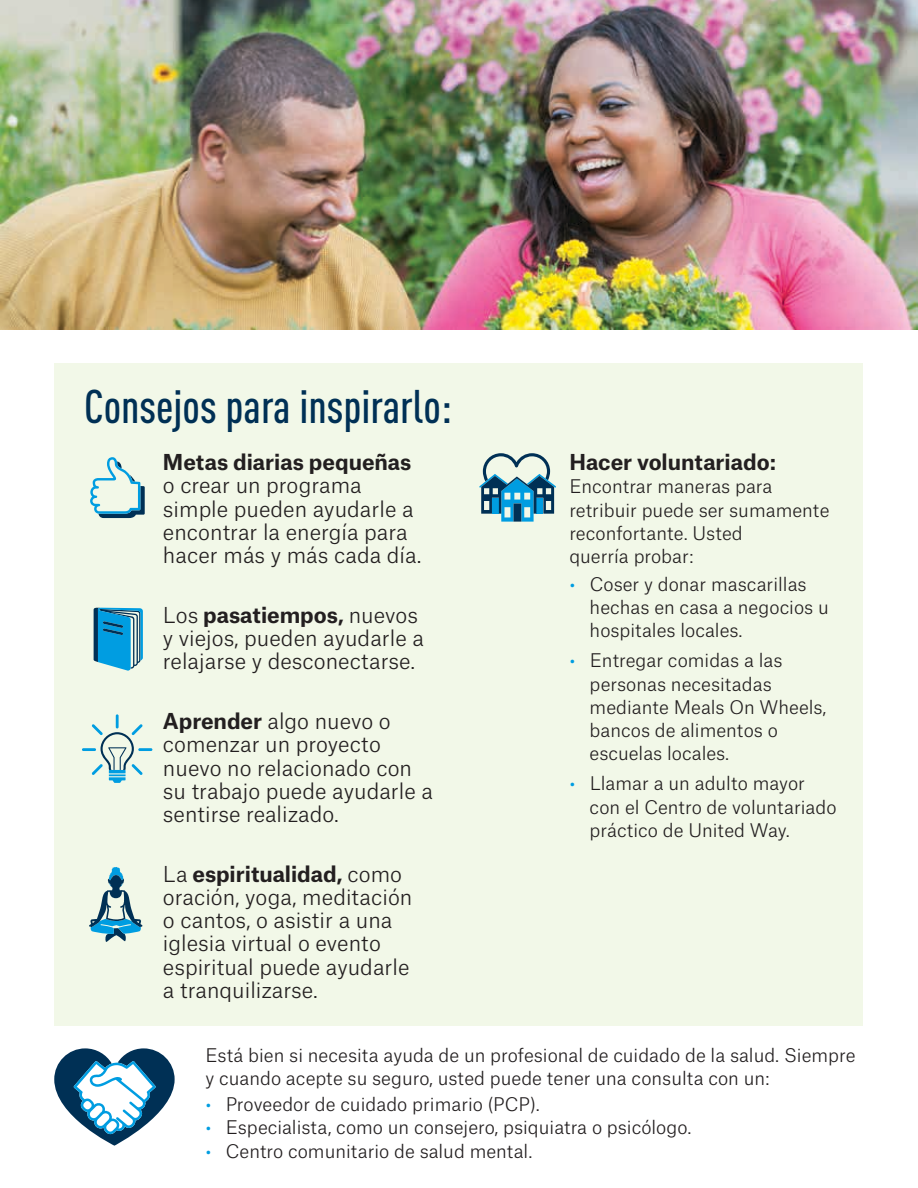
<style>
.page{position:relative;width:918px;height:1188px;background:#fff}
.page>*{position:absolute;margin:0;border:0;box-sizing:border-box;transform-origin:0 0}
.t1{font:500 condensed 46.5px "DINOT";color:#003055}
.t2{font:300 21px/23.2px "Atlas Grotesk";color:#231f20}
.t3{font:700 21px "Atlas Grotesk";color:#231f20}
.t4{font:300 18px/23.2px "Atlas Grotesk";color:#231f20}
.s1{font-weight:700}
.s2{color:#009de1}
</style>
<div class="page">
<img style="left:0;top:0;width:918px;height:329px">
<div style="left:55px;top:363px;width:808px;height:663px;background:#f2f8e8"></div>
<svg style="left:90px;top:457px;width:55px;height:61px"></svg>
<svg style="left:89px;top:867px;width:54px;height:75px"></svg>
<hr style="left:138px;top:748px;width:14px;height:3px;background:#009de1">
<hr style="left:82px;top:748px;width:14px;height:3px;background:#009de1">
<hr style="left:116px;top:714px;width:3px;height:14px;background:#009de1">
<svg style="left:92px;top:724px;width:51px;height:59px"></svg>
<svg style="left:54px;top:1048px;width:121px;height:98px"></svg>
<svg style="left:94px;top:608px;width:49px;height:63px;background:#339ac6"></svg>
<svg style="left:479px;top:453px;width:77px;height:69px"></svg>
<h1 class="t1" style="left:84px;top:379px;width:370px">Consejos para inspirarlo:</h1>
<p class="t3" style="left:163px;top:445px;width:250px">Metas diarias pequeñas</p>
<p class="t2" style="left:163px;top:472px;width:260px">o crear un programa simple pueden ayudarle a encontrar la energía para hacer más y más cada día.</p>
<p class="t2" style="left:163px;top:601px;width:263px">Los <span class="s1">pasatiempos,</span> nuevos y viejos, pueden ayudarle a relajarse y desconectarse.</p>
<p class="t2" style="left:163px;top:707px;width:272px"><span class="s1">Aprender</span> algo nuevo o comenzar un proyecto nuevo no relacionado con su trabajo puede ayudarle a sentirse realizado.</p>
<p class="t2" style="left:163px;top:860px;width:251px">La <span class="s1">espiritualidad,</span> como oración, yoga, meditación o cantos, o asistir a una iglesia virtual o evento espiritual puede ayudarle a tranquilizarse.</p>
<p class="t3" style="left:569px;top:445px;width:208px">Hacer voluntariado:</p>
<p class="t4" style="left:569px;top:473px;width:262px">Encontrar maneras para retribuir puede ser sumamente reconfortante. Usted<br>querría probar:</p>
<p class="t4" style="left:590px;top:571px;width:241px;text-indent:-20px"><span class="s2">•</span> Coser y donar mascarillas hechas en casa a negocios u hospitales locales.</p>
<p class="t4" style="left:590px;top:647px;width:238px;text-indent:-20px"><span class="s2">•</span> Entregar comidas a las personas necesitadas mediante Meals On Wheels, bancos de alimentos o escuelas locales.</p>
<p class="t4" style="left:590px;top:770px;width:249px;text-indent:-20px"><span class="s2">•</span> Llamar a un adulto mayor con el Centro de voluntariado práctico de United Way.</p>
<p class="t4" style="left:206px;top:1042px;width:651px">Está bien si necesita ayuda de un profesional de cuidado de la salud. Siempre y cuando acepte su seguro, usted puede tener una consulta con un:</p>
<p class="t4" style="left:206px;top:1091px;width:336px"><span class="s2">•</span> Proveedor de cuidado primario (PCP).</p>
<p class="t4" style="left:206px;top:1114px;width:488px"><span class="s2">•</span> Especialista, como un consejero, psiquiatra o psicólogo.</p>
<p class="t4" style="left:206px;top:1137px;width:328px"><span class="s2">•</span> Centro comunitario de salud mental.</p>
</div>
